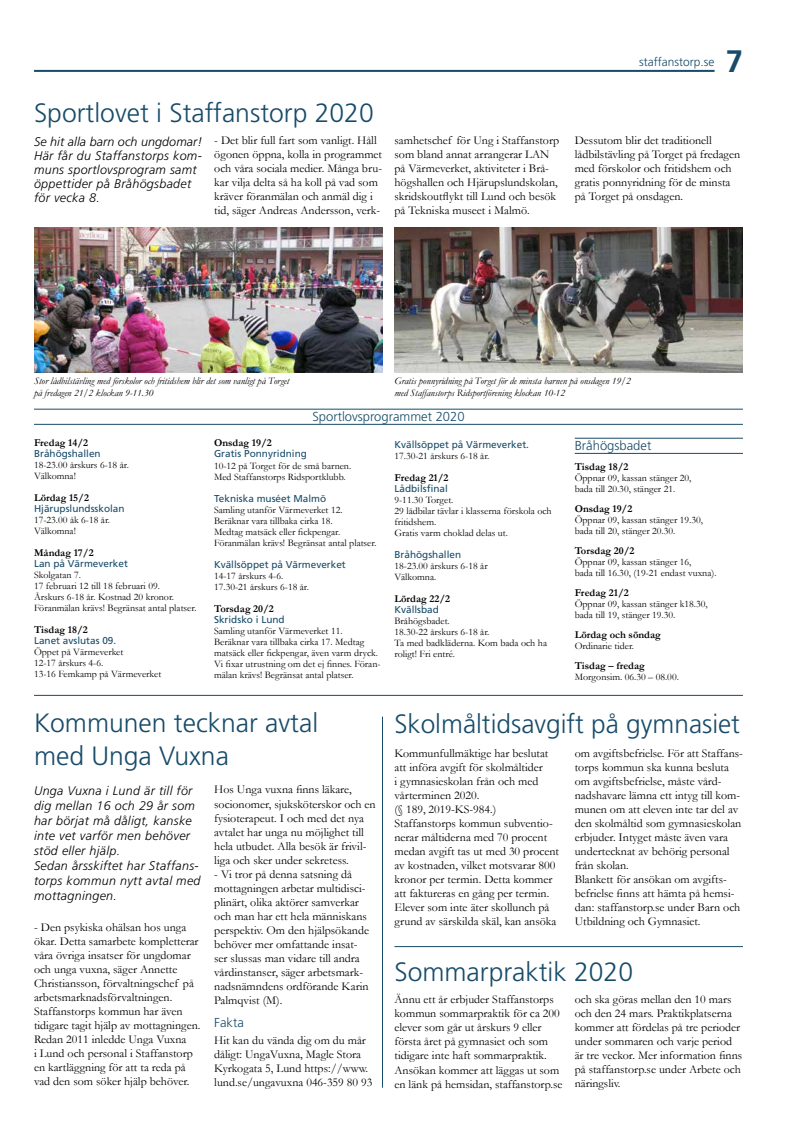
<style>
.page{position:relative;width:794px;height:1126px;background:#fff}
.page>*{position:absolute;margin:0;border:0;box-sizing:border-box;transform-origin:0 0}
.t1{font:700 31px "Frutiger";color:#174b69}
.t2{font:300 26.5px/32.8px "Frutiger";color:#174b69}
.t3{font:300 13px "Frutiger";color:#174b69}
.t4{font:italic 300 12.5px/15px "Frutiger";letter-spacing:.025em;color:#000}
.t5{font:12px/14px "Garamond";color:#000}
.t6{font:300 12px "Frutiger";color:#174b69}
.t7{font:700 10.5px "Garamond";color:#000}
.t8{font:10px/11px "Garamond";color:#000}
.t9{font:italic 10px/12px "Garamond";color:#000}
.t10{font:10px "Frutiger";color:#174b69}
</style>
<div class="page">
<hr style="left:34px;top:70px;width:680px;height:2px;background:#174b69">
<img style="left:394px;top:228px;width:349px;height:144px">
<img style="left:34px;top:228px;width:348px;height:144px">
<hr style="left:34px;top:408px;width:709px;height:1px;background:#174b69">
<hr style="left:34px;top:424px;width:709px;height:1px;background:#174b69">
<hr style="left:34px;top:694px;width:709px;height:1px;background:#174b69">
<hr style="left:575px;top:437px;width:168px;height:1px;background:#174b69">
<hr style="left:575px;top:453px;width:168px;height:1px;background:#174b69">
<hr style="left:382px;top:716px;width:1px;height:371px;background:#174b69">
<hr style="left:394px;top:946px;width:349px;height:1px;background:#174b69">
<h2 class="t2" style="left:34px;top:97px;width:341px">Sportlovet i Staffanstorp 2020</h2>
<p class="t6" style="left:639px;top:55px;width:77px">staffanstorp.se</p>
<h1 class="t1" style="left:725px;top:43px;width:19px">7</h1>
<p class="t4" style="left:34px;top:134px;width:170px;line-height:14px">Se hit alla barn och ungdomar!<br>Här får du Staffanstorps kom&shy;muns sportlovsprogram samt öppettider på Bråhögsbadet för vecka 8.</p>
<p class="t5" style="left:214px;top:133px;width:169px">- Det blir full fart som vanligt. Håll ögonen öppna, kolla in programmet och våra sociala medier. Många bru&shy;kar vilja delta så ha koll på vad som kräver föranmälan och anmäl dig i tid, säger Andreas Andersson, verk-</p>
<p class="t5" style="left:394px;top:133px;width:166px">samhetschef för Ung i Staffanstorp som bland annat arrangerar LAN på Värmeverket, aktiviteter i Brå&shy;högshallen och Hjärupslundskolan, skridskoutflykt till Lund och besök på Tekniska museet i Malmö.</p>
<p class="t5" style="left:575px;top:133px;width:167px">Dessutom blir det traditionell lådbilstävling på Torget på fredagen med förskolor och fritidshem och gratis ponnyridning för de minsta på Torget på onsdagen.</p>
<p class="t9" style="left:34px;top:375px;width:257px">Stor lådbilstävling med förskolor och fritidshem blir det som vanligt på Torget på fredagen 21/2 klockan 9-11.30</p>
<p class="t9" style="left:394px;top:375px;width:238px">Gratis ponnyridning på Torget för de minsta barnen på onsdagen 19/2 med Staffanstorps Ridsportförening klockan 10-12</p>
<p class="t7" style="left:34px;top:435px;width:56px">Fredag 14/2</p>
<p class="t10" style="left:34px;top:447px;width:68px">Bråhögshallen</p>
<p class="t8" style="left:34px;top:459px;width:96px">18-23.00 årskurs 6-18 år.<br>Välkomna!</p>
<p class="t7" style="left:34px;top:490px;width:56px">Lördag 15/2</p>
<p class="t10" style="left:34px;top:502px;width:92px">Hjärupslundsskolan</p>
<p class="t8" style="left:34px;top:514px;width:78px">17-23.00 åk 6-18 år.<br>Välkomna!</p>
<p class="t7" style="left:34px;top:545px;width:61px">Måndag 17/2</p>
<p class="t10" style="left:34px;top:557px;width:95px">Lan på Värmeverket</p>
<p class="t8" style="left:34px;top:569px;width:164px">Skolgatan 7.<br>17 februari 12 till 18 februari 09.<br>Årskurs 6-18 år. Kostnad 20 kronor.<br>Föranmälan krävs! Begränsat antal platser.</p>
<p class="t7" style="left:34px;top:622px;width:55px">Tisdag 18/2</p>
<p class="t10" style="left:34px;top:634px;width:84px">Lanet avslutas 09.</p>
<p class="t8" style="left:34px;top:646px;width:129px">Öppet på Värmeverket<br>12-17 årskurs 4-6.<br>13-16 Femkamp på Värmeverket</p>
<p class="t3" style="left:312px;top:409px;width:154px">Sportlovsprogrammet 2020</p>
<p class="t7" style="left:214px;top:436px;width:59px">Onsdag 19/2</p>
<p class="t10" style="left:214px;top:448px;width:94px">Gratis Ponnyridning</p>
<p class="t8" style="left:214px;top:459px;width:139px">10-12 på Torget för de små barnen.<br>Med Staffanstorps Ridsportklubb.</p>
<p class="t10" style="left:214px;top:492px;width:114px">Tekniska muséet Malmö</p>
<p class="t8" style="left:214px;top:503px;width:164px">Samling utanför Värmeverket 12.<br>Beräknar vara tillbaka cirka 18.<br>Medtag matsäck eller fickpengar.<br>Föranmälan krävs! Begränsat antal platser.</p>
<p class="t10" style="left:214px;top:558px;width:133px">Kvällsöppet på Värmeverket</p>
<p class="t8" style="left:214px;top:569px;width:96px">14-17 årskurs 4-6.<br>17.30-21 årskurs 6-18 år.</p>
<p class="t7" style="left:214px;top:601px;width:61px">Torsdag 20/2</p>
<p class="t10" style="left:214px;top:613px;width:72px">Skridsko i Lund</p>
<p class="t8" style="left:214px;top:624px;width:168px">Samling utanför Värmeverket 11.<br>Beräknar vara tillbaka cirka 17. Medtag matsäck eller fickpengar, även varm dryck.<br>Vi fixar utrustning om det ej finnes. Föran&shy;mälan krävs! Begränsat antal platser.</p>
<p class="t10" style="left:394px;top:438px;width:136px">Kvällsöppet på Värmeverket.</p>
<p class="t8" style="left:394px;top:450px;width:96px">17.30-21 årskurs 6-18 år.</p>
<p class="t7" style="left:394px;top:470px;width:56px">Fredag 21/2</p>
<p class="t10" style="left:394px;top:482px;width:55px">Lådbilsfinal</p>
<p class="t8" style="left:394px;top:494px;width:159px">9-11.30 Torget.<br>29 lådbilar tävlar i klasserna förskola och fritidshem.<br>Gratis varm choklad delas ut.</p>
<p class="t10" style="left:394px;top:548px;width:68px">Bråhögshallen</p>
<p class="t8" style="left:394px;top:560px;width:95px">18-23.00 årskurs 6-18 år<br>Välkomna.</p>
<p class="t7" style="left:394px;top:591px;width:57px">Lördag 22/2</p>
<p class="t10" style="left:394px;top:603px;width:46px">Kvällsbad</p>
<p class="t8" style="left:394px;top:615px;width:154px">Bråhögsbadet.<br>18.30-22 årskurs 6-18 år.<br>Ta med badkläderna. Kom bada och ha roligt! Fri entré.</p>
<p class="t3" style="left:575px;top:438px;width:78px">Bråhögsbadet</p>
<p class="t7" style="left:575px;top:459px;width:55px">Tisdag 18/2</p>
<p class="t8" style="left:575px;top:471px;width:118px">Öppnar 09, kassan stänger 20, bada till 20.30, stänger 21.</p>
<p class="t7" style="left:575px;top:501px;width:59px">Onsdag 19/2</p>
<p class="t8" style="left:575px;top:513px;width:130px">Öppnar 09, kassan stänger 19.30, bada till 20, stänger 20.30.</p>
<p class="t7" style="left:575px;top:543px;width:61px">Torsdag 20/2</p>
<p class="t8" style="left:575px;top:555px;width:143px">Öppnar 09, kassan stänger 16,<br>bada till 16.30, (19-21 endast vuxna).</p>
<p class="t7" style="left:575px;top:585px;width:56px">Fredag 21/2</p>
<p class="t8" style="left:575px;top:597px;width:134px">Öppnar 09, kassan stänger k18.30, bada till 19, stänger 19.30.</p>
<p class="t7" style="left:575px;top:627px;width:88px">Lördag och söndag</p>
<p class="t8" style="left:575px;top:639px;width:61px">Ordinarie tider.</p>
<p class="t7" style="left:575px;top:658px;width:72px">Tisdag – fredag</p>
<p class="t8" style="left:575px;top:670px;width:106px">Morgonsim. 06.30 – 08.00.</p>
<h2 class="t2" style="left:34px;top:706px;width:286px">Kommunen tecknar avtal med Unga Vuxna</h2>
<p class="t5" style="left:214px;top:782px;width:163px">Hos Unga vuxna finns läkare, socionomer, sjuksköterskor och en fysioterapeut. I och med det nya avtalet har unga nu möjlighet till hela utbudet. Alla besök är frivil&shy;liga och sker under sekretess.</p>
<p class="t5" style="left:214px;top:866px;width:156px">- Vi tror på denna satsning då mottagningen arbetar multidisci&shy;plinärt, olika aktörer samverkar och man har ett hela människans perspektiv. Om den hjälpsökande behöver mer omfattande insat&shy;ser slussas man vidare till andra vårdinstanser, säger arbetsmark&shy;nadsnämndens ordförande Karin<br>Palmqvist (M).</p>
<p class="t3" style="left:214px;top:1015px;width:31px">Fakta</p>
<p class="t5" style="left:214px;top:1032px;width:160px">Hit kan du vända dig om du mår dåligt: UngaVuxna, Magle Stora<br>Kyrkogata 5, Lund https://www. lund.se/ungavuxna 046-359 80 93</p>
<p class="t4" style="left:34px;top:783px;width:168px">Unga Vuxna i Lund är till för dig mellan 16 och 29 år som har börjat må dåligt, kanske inte vet varför men behöver stöd eller hjälp.<br>Sedan årsskiftet har Staffans&shy;torps kommun nytt avtal med mottagningen.</p>
<p class="t5" style="left:34px;top:919px;width:168px">- Den psykiska ohälsan hos unga ökar. Detta samarbete kompletterar våra övriga insatser för ungdomar och unga vuxna, säger Annette Christiansson, förvaltningschef på arbetsmarknadsförvaltningen.<br>Staffanstorps kommun har även tidigare tagit hjälp av mottagningen.<br>Redan 2011 inledde Unga Vuxna<br>i Lund och personal i Staffanstorp en kartläggning för att ta reda på vad den som söker hjälp behöver.</p>
<h2 class="t2" style="left:394px;top:708px;width:347px">Skolmåltidsavgift på gymnasiet</h2>
<p class="t5" style="left:575px;top:745px;width:170px">om avgiftsbefrielse. För att Staffans&shy;torps kommun ska kunna besluta om avgiftsbefrielse, måste vård&shy;nadshavare lämna ett intyg till kom&shy;munen om att eleven inte tar del av den skolmåltid som gymnasieskolan erbjuder. Intyget måste även vara undertecknat av behörig personal från skolan.<br>Blankett för ansökan om avgifts&shy;befrielse finns att hämta på hemsi&shy;dan: staffanstorp.se under Barn och<br>Utbildning och Gymnasiet.</p>
<p class="t5" style="left:394px;top:745px;width:166px">Kommunfullmäktige har beslutat att införa avgift för skolmåltider<br>i gymnasieskolan från och med vårterminen 2020.<br>(§ 189, 2019-KS-984.)<br>Staffanstorps kommun subventio&shy;nerar måltiderna med 70 procent medan avgift tas ut med 30 procent av kostnaden, vilket motsvarar 800 kronor per termin. Detta kommer att faktureras en gång per termin.<br>Elever som inte äter skollunch på grund av särskilda skäl, kan ansöka</p>
<h2 class="t2" style="left:394px;top:956px;width:240px">Sommarpraktik 2020</h2>
<p class="t5" style="left:575px;top:992px;width:169px">och ska göras mellan den 10 mars och den 24 mars. Praktikplatserna kommer att fördelas på tre perioder under sommaren och varje period är tre veckor. Mer information finns på staffanstorp.se under Arbete och näringsliv.</p>
<p class="t5" style="left:394px;top:992px;width:169px">Ännu ett år erbjuder Staffanstorps kommun sommarpraktik för ca 200 elever som går ut årskurs 9 eller första året på gymnasiet och som tidigare inte haft sommarpraktik.<br>Ansökan kommer att läggas ut som en länk på hemsidan, staffanstorp.se</p>
</div>
